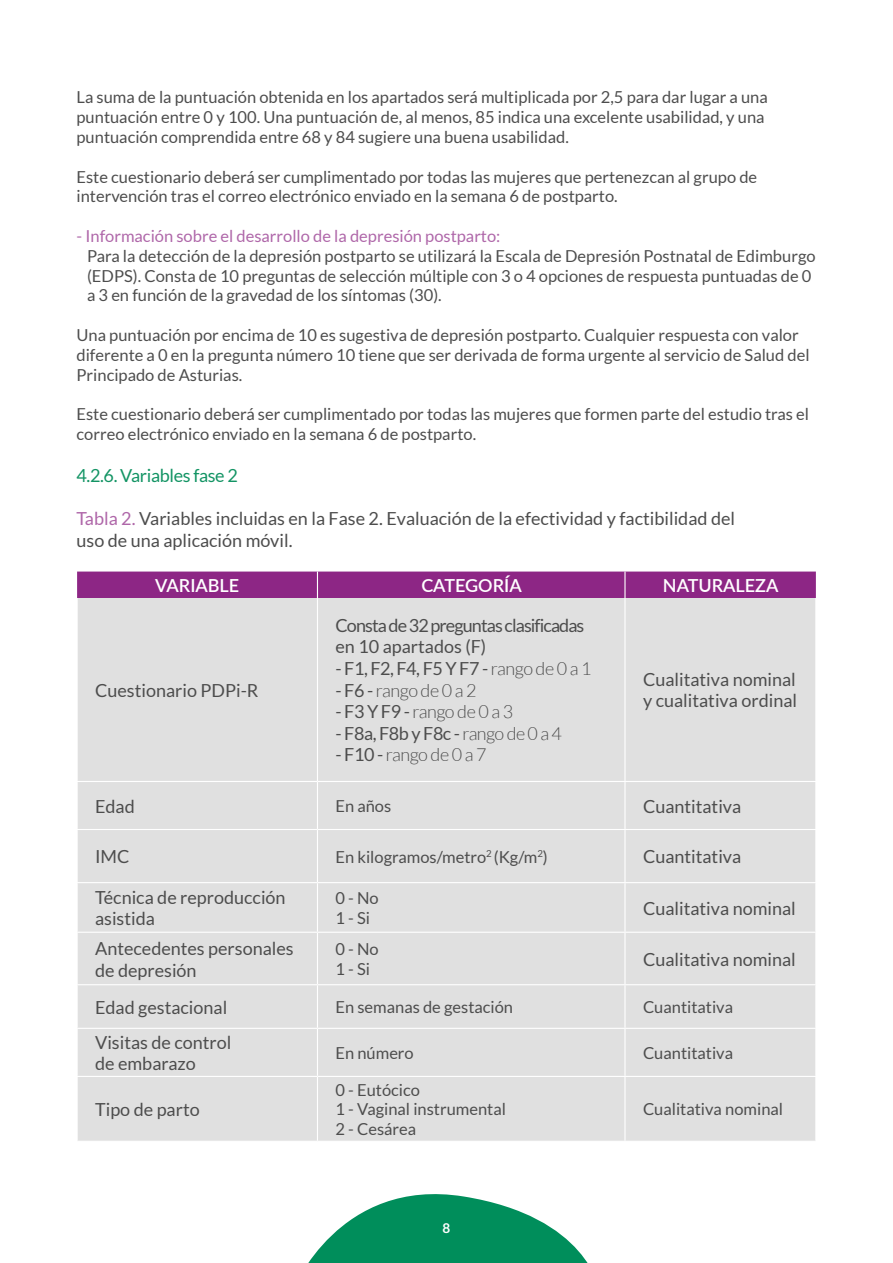
<style>
.page{position:relative;width:893px;height:1263px;background:#fff}
.page>*{position:absolute;margin:0;border:0;box-sizing:border-box;transform-origin:0 0}
.t1{font:18px/21.6px "Lato";color:#4d4d4d}
.t2{font:300 18px "Lato";letter-spacing:-.025em;color:#4d4d4d}
.t3{font:18px "Lato";letter-spacing:-.05em;color:#4d4d4d}
.t4{font:600 18px "Lato";color:#fff}
.t5{font:18px "Lato";letter-spacing:-.025em;color:#4d4d4d}
.t6{font:18px "Lato";letter-spacing:-.02em;color:#139464}
.t7{font:16.5px/19.8px "Lato";color:#4d4d4d}
.t8{font:16.5px "Lato";color:#af67a9}
.t9{font:700 13.5px "Lato";color:#fff}
.s1{color:#af67a9}
.s2{font-weight:300}
.s3{font-weight:400}
</style>
<div class="page">
<svg style="left:308px;top:1194px;width:280px;height:69px"></svg>
<div style="left:78px;top:598px;width:737px;height:543px;background:#e0e0e0"></div>
<div style="left:77px;top:571px;width:739px;height:27px;background:#8d2685"></div>
<hr style="left:624px;top:571px;width:2px;height:27px;background:#fff">
<hr style="left:77px;top:781px;width:240px;height:1px;background:#fff">
<hr style="left:317px;top:781px;width:308px;height:1px;background:#fff">
<hr style="left:625px;top:781px;width:191px;height:1px;background:#fff">
<hr style="left:77px;top:829px;width:240px;height:1px;background:#fff">
<hr style="left:317px;top:829px;width:308px;height:1px;background:#fff">
<hr style="left:625px;top:829px;width:191px;height:1px;background:#fff">
<hr style="left:317px;top:598px;width:1px;height:183px;background:#fff">
<hr style="left:624px;top:598px;width:2px;height:183px;background:#fff">
<hr style="left:317px;top:782px;width:1px;height:47px;background:#fff">
<hr style="left:624px;top:782px;width:2px;height:47px;background:#fff">
<hr style="left:317px;top:830px;width:1px;height:52px;background:#fff">
<hr style="left:624px;top:830px;width:2px;height:52px;background:#fff">
<hr style="left:77px;top:882px;width:240px;height:1px;background:#fff">
<hr style="left:317px;top:882px;width:308px;height:1px;background:#fff">
<hr style="left:317px;top:883px;width:1px;height:49px;background:#fff">
<hr style="left:625px;top:882px;width:191px;height:1px;background:#fff">
<hr style="left:624px;top:883px;width:2px;height:49px;background:#fff">
<hr style="left:77px;top:932px;width:240px;height:1px;background:#fff">
<hr style="left:317px;top:932px;width:308px;height:1px;background:#fff">
<hr style="left:317px;top:933px;width:1px;height:51px;background:#fff">
<hr style="left:625px;top:932px;width:191px;height:1px;background:#fff">
<hr style="left:624px;top:933px;width:2px;height:51px;background:#fff">
<hr style="left:77px;top:984px;width:240px;height:1px;background:#fff">
<hr style="left:317px;top:984px;width:308px;height:1px;background:#fff">
<hr style="left:317px;top:985px;width:1px;height:43px;background:#fff">
<hr style="left:625px;top:984px;width:191px;height:1px;background:#fff">
<hr style="left:624px;top:985px;width:2px;height:43px;background:#fff">
<hr style="left:77px;top:1028px;width:240px;height:1px;background:#fff">
<hr style="left:317px;top:1028px;width:308px;height:1px;background:#fff">
<hr style="left:317px;top:1029px;width:1px;height:47px;background:#fff">
<hr style="left:625px;top:1028px;width:191px;height:1px;background:#fff">
<hr style="left:624px;top:1029px;width:2px;height:47px;background:#fff">
<hr style="left:77px;top:1076px;width:240px;height:1px;background:#fff">
<hr style="left:317px;top:1076px;width:308px;height:1px;background:#fff">
<hr style="left:317px;top:1077px;width:1px;height:64px;background:#fff">
<hr style="left:625px;top:1076px;width:191px;height:1px;background:#fff">
<hr style="left:624px;top:1077px;width:2px;height:64px;background:#fff">
<p class="t7" style="left:77px;top:87px;width:693px">La suma de la puntuación obtenida en los apartados será multiplicada por 2,5 para dar lugar a una puntuación entre 0 y 100. Una puntuación de, al menos, 85 indica una excelente usabilidad, y una puntuación comprendida entre 68 y 84 sugiere una buena usabilidad.</p>
<p class="t7" style="left:77px;top:167px;width:682px">Este cuestionario deberá ser cumplimentado por todas las mujeres que pertenezcan al grupo de intervención tras el correo electrónico enviado en la semana 6 de postparto.</p>
<p class="t8" style="left:77px;top:227px;width:425px">- Información sobre el desarrollo de la depresión postparto:</p>
<p class="t7" style="left:87px;top:246px;width:730px">Para la detección de la depresión postparto se utilizará la Escala de Depresión Postnatal de Edimburgo (EDPS). Consta de 10 preguntas de selección múltiple con 3 o 4 opciones de respuesta puntuadas de 0 a 3 en función de la gravedad de los síntomas (30).</p>
<p class="t7" style="left:77px;top:325px;width:735px">Una puntuación por encima de 10 es sugestiva de depresión postparto. Cualquier respuesta con valor diferente a 0 en la pregunta número 10 tiene que ser derivada de forma urgente al servicio de Salud del<br>Principado de Asturias.</p>
<p class="t7" style="left:77px;top:404px;width:734px">Este cuestionario deberá ser cumplimentado por todas las mujeres que formen parte del estudio tras el correo electrónico enviado en la semana 6 de postparto.</p>
<p class="t6" style="left:77px;top:466px;width:163px">4.2.6. Variables fase 2</p>
<p class="t1" style="left:77px;top:508px;width:660px"><span class="s1">Tabla 2.</span> Variables incluidas en la Fase 2. Evaluación de la efectividad y factibilidad del</p>
<p class="t1" style="left:77px;top:530px;width:217px">uso de una aplicación móvil.</p>
<p class="t4" style="left:155px;top:572px;width:86px">VARIABLE</p>
<p class="t4" style="left:421px;top:572px;width:102px">CATEGORÍA</p>
<p class="t4" style="left:663px;top:572px;width:117px">NATURALEZA</p>
<p class="t1" style="left:95px;top:679px;width:165px">Cuestionario PDPi-R</p>
<p class="t3" style="left:335px;top:615px;width:250px">Consta de 32 preguntas clasificadas</p>
<p class="t1" style="left:335px;top:636px;width:152px">en 10 apartados (F)</p>
<p class="t1" style="left:335px;top:658px;width:258px">- F1, F2, F4, F5 Y F7 - <span class="s2">rango de 0 a 1</span></p>
<p class="t2" style="left:335px;top:680px;width:143px"><span class="s3">- F6 -</span> rango de 0 a 2</p>
<p class="t2" style="left:335px;top:702px;width:179px"><span class="s3">- F3 Y F9 -</span> rango de 0 a 3</p>
<p class="t5" style="left:335px;top:723px;width:228px">- F8a, F8b y F8c - <span class="s2">rango de 0 a 4</span></p>
<p class="t2" style="left:335px;top:745px;width:153px"><span class="s3">- F10 -</span> rango de 0 a 7</p>
<p class="t1" style="left:643px;top:668px;width:154px">Cualitativa nominal</p>
<p class="t1" style="left:643px;top:690px;width:156px">y cualitativa ordinal</p>
<p class="t1" style="left:95px;top:795px;width:41px">Edad</p>
<p class="t7" style="left:335px;top:796px;width:57px">En años</p>
<p class="t1" style="left:643px;top:795px;width:100px">Cuantitativa</p>
<p class="t1" style="left:95px;top:846px;width:36px">IMC</p>
<p class="t7" style="left:335px;top:847px;width:214px">En kilogramos/metro<sup>2</sup> (Kg/m<sup>2</sup>)</p>
<p class="t1" style="left:643px;top:846px;width:100px">Cuantitativa</p>
<p class="t1" style="left:95px;top:886px;width:192px">Técnica de reproducción</p>
<p class="t1" style="left:95px;top:908px;width:61px">asistida</p>
<p class="t7" style="left:335px;top:888px;width:45px">0 - No</p>
<p class="t7" style="left:335px;top:908px;width:36px">1 - Si</p>
<p class="t1" style="left:643px;top:897px;width:154px">Cualitativa nominal</p>
<p class="t1" style="left:95px;top:937px;width:200px">Antecedentes personales de depresión</p>
<p class="t7" style="left:335px;top:939px;width:45px">0 - No</p>
<p class="t7" style="left:335px;top:959px;width:36px">1 - Si</p>
<p class="t1" style="left:643px;top:948px;width:154px">Cualitativa nominal</p>
<p class="t1" style="left:95px;top:996px;width:134px">Edad gestacional</p>
<p class="t7" style="left:335px;top:997px;width:179px">En semanas de gestación</p>
<p class="t7" style="left:643px;top:997px;width:92px">Cuantitativa</p>
<p class="t1" style="left:95px;top:1031px;width:138px">Visitas de control</p>
<p class="t1" style="left:95px;top:1053px;width:102px">de embarazo</p>
<p class="t7" style="left:335px;top:1043px;width:80px">En número</p>
<p class="t7" style="left:643px;top:1043px;width:92px">Cuantitativa</p>
<p class="t1" style="left:95px;top:1099px;width:106px">Tipo de parto</p>
<p class="t7" style="left:335px;top:1080px;width:86px">0 - Eutócico</p>
<p class="t7" style="left:335px;top:1099px;width:172px">1 - Vaginal instrumental</p>
<p class="t7" style="left:335px;top:1119px;width:82px">2 - Cesárea</p>
<p class="t9" style="left:443px;top:1221px;width:9px">8</p>
<p class="t7" style="left:643px;top:1099px;width:142px">Cualitativa nominal</p>
</div>
